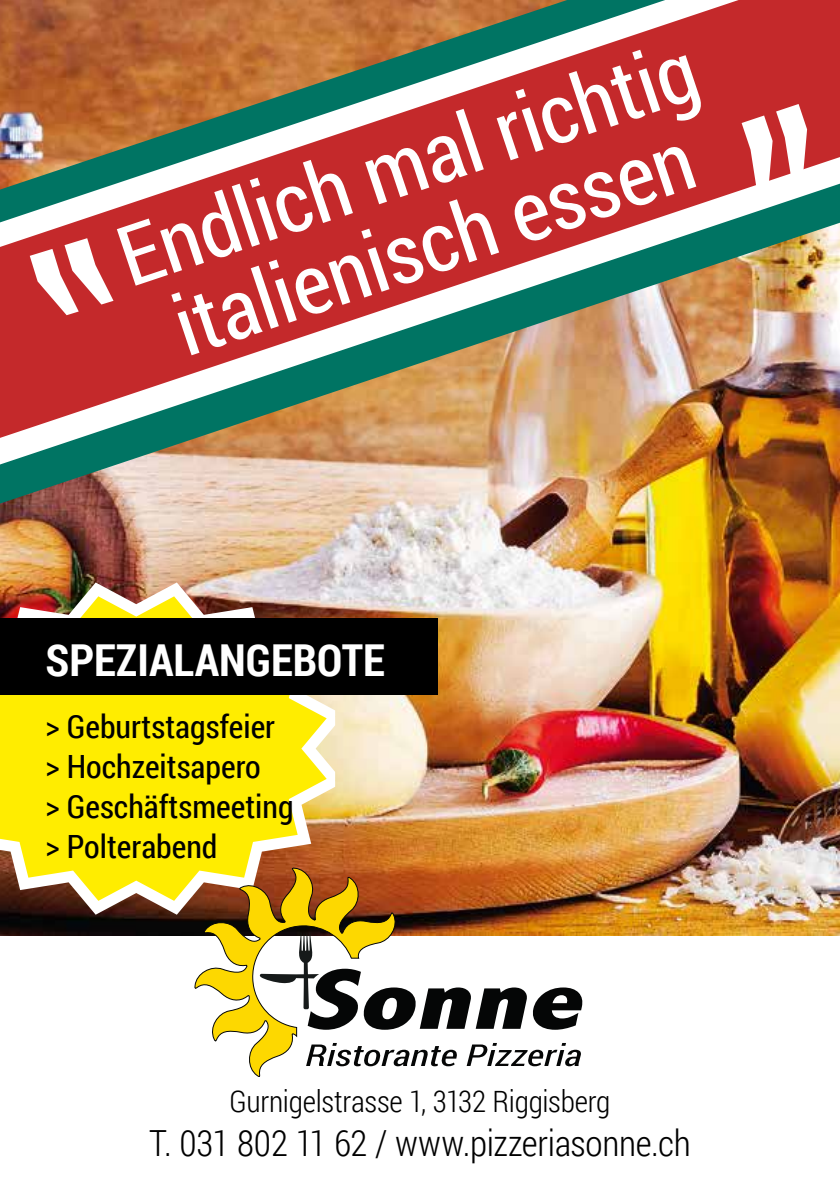
<style>
.page{position:relative;width:840px;height:1191px;background:#fff}
.page>*{position:absolute;margin:0;border:0;box-sizing:border-box;transform-origin:0 0}
.t1{font:83.8px/83px "Roboto Condensed";color:#fff;text-align:center}
.t2{font:700 44px "Roboto Condensed";color:#fff}
.t3{font:300 36px "Roboto Condensed";letter-spacing:-.01em;color:#000}
.t4{font:32px/40px "Roboto Condensed";color:#000}
.t5{font:300 30px "Roboto Condensed";letter-spacing:-.01em;color:#000}
</style>
<div class="page">
<img style="left:0;top:503px;width:839px;height:432px">
<img style="left:0;top:464px;width:839px;height:39px">
<img style="left:2px;top:438px;width:837px;height:26px">
<img style="left:0;top:0;width:839px;height:438px">
<svg style="left:30px;top:238px;width:83px;height:77px"></svg>
<svg style="left:741px;top:104px;width:65px;height:85px"></svg>
<img style="left:0;top:561px;width:335px;height:374px">
<svg style="left:0;top:582px;width:335px;height:332px;background:#e9d229"></svg>
<div style="left:0;top:618px;width:437px;height:76px;background:#000"></div>
<svg style="left:195px;top:867px;width:203px;height:210px"></svg>
<svg style="left:306px;top:1043px;width:151px;height:23px"></svg>
<svg style="left:466px;top:1043px;width:115px;height:23px"></svg>
<svg style="left:258px;top:932px;width:324px;height:97px"></svg>
<h1 class="t1" style="left:107px;top:220px;width:606px;rotate:-19deg">Endlich mal richtig italienisch essen</h1>
<h2 class="t2" style="left:45px;top:629px;width:340px">SPEZIALANGEBOTE</h2>
<p class="t4" style="left:45px;top:706px;width:249px">&gt; Geburtstagsfeier &gt; Hochzeitsapero<br>&gt; Geschäftsmeeting &gt; Polterabend</p>
<p class="t5" style="left:229px;top:1080px;width:382px">Gurnigelstrasse 1, 3132 Riggisberg</p>
<p class="t3" style="left:149px;top:1118px;width:543px">T. 031 802 11 62 / www.pizzeriasonne.ch</p>
</div>
